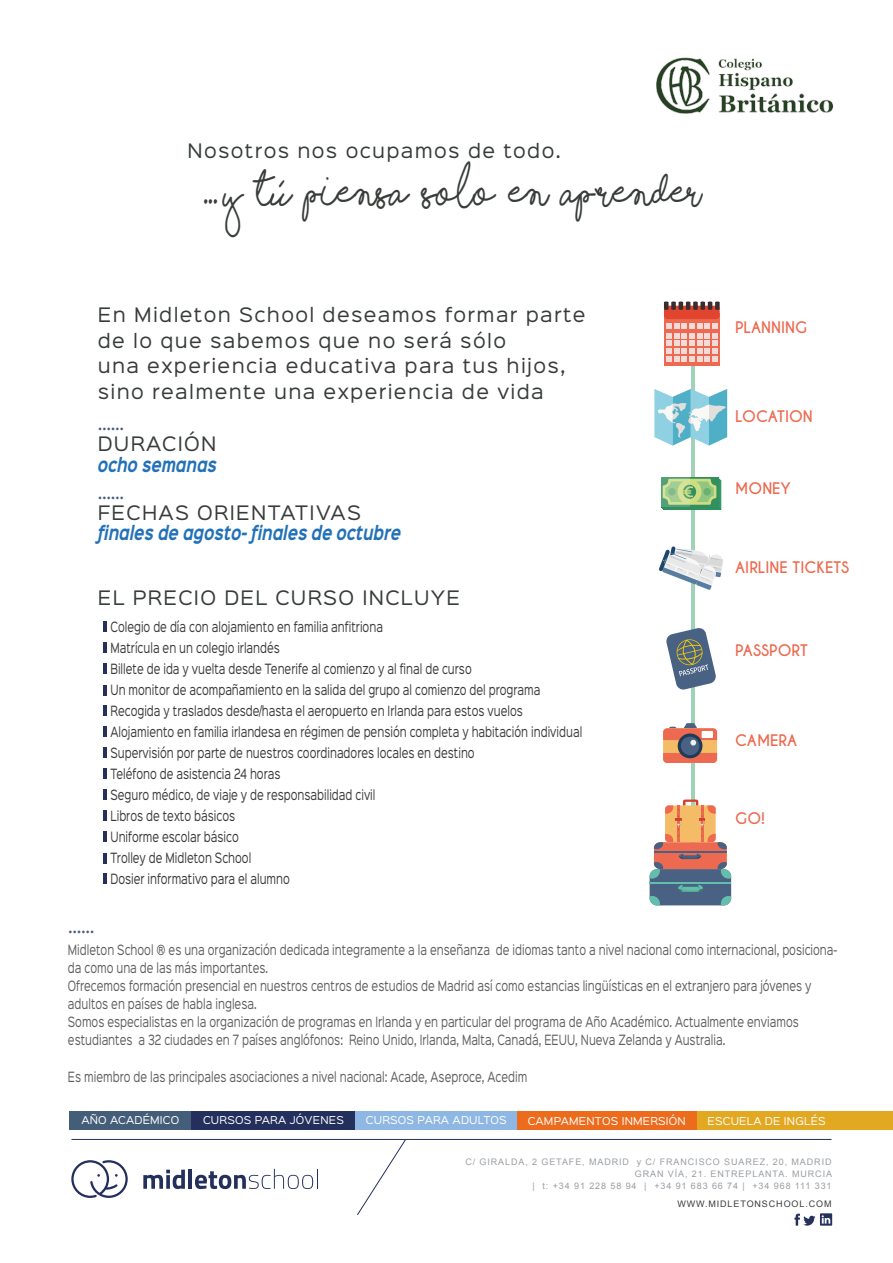
<style>
.page{position:relative;width:893px;height:1263px;background:#fff}
.page>*{position:absolute;margin:0;border:0;box-sizing:border-box;transform-origin:0 0}
.t1{font:700 37.05px "Shorelines Script";color:#383d3a;scale:.75 1}
.t2{font:21px "Myriad Pro";color:#445e7a}
.t3{font:18px/25.5px "Sinkin Sans 400";letter-spacing:.075em;color:#383d3a}
.t4{font:italic 700 18px "Sinkin Sans 700";color:#2271b8;scale:.75 1}
.t5{font:700 15px "Caviar Dreams";color:#ed694f}
.t6{font:12.75px/18px "Sinkin Sans 400";color:#5f5f5e;scale:.75 1}
.t7{font:12.75px/21px "Sinkin Sans 400";color:#3b3b3b;scale:.75 1}
.t8{font:9.75px "Sinkin Sans 400";letter-spacing:.02em;color:#fffffe}
.t9{font:9px/12px "Arial";letter-spacing:.1em;color:#9a9fa4;text-align:right}
.t10{font:9px "Arial";letter-spacing:.1em;color:#383d3a}
</style>
<div class="page">
<hr style="left:692px;top:342px;width:3px;height:504px;background:#a0d2b8">
<div style="left:664px;top:314px;width:56px;height:52px;background:#ed694f"></div>
<div style="left:664px;top:306px;width:56px;height:13px;background:#e1452f;border-radius:4px"></div>
<svg style="left:664px;top:301px;width:56px;height:9px"></svg>
<svg style="left:666px;top:323px;width:52px;height:38px"></svg>
<svg style="left:654px;top:389px;width:73px;height:57px"></svg>
<svg style="left:666px;top:627px;width:50px;height:63px"></svg>
<div style="left:663px;top:728px;width:54px;height:35px;background:#f5bc68;border-radius:4px"></div>
<svg style="left:663px;top:753px;width:54px;height:10px"></svg>
<svg style="left:678px;top:733px;width:24px;height:25px"></svg>
<div style="left:681px;top:736px;width:18px;height:19px;background:#496183;border-radius:50%"></div>
<svg style="left:663px;top:723px;width:54px;height:22px"></svg>
<svg style="left:659px;top:546px;width:64px;height:44px"></svg>
<svg style="left:661px;top:477px;width:61px;height:34px;background:#8bbe81"></svg>
<div style="left:650px;top:869px;width:81px;height:36px;background:#496183;border-radius:7px"></div>
<svg style="left:650px;top:896px;width:10px;height:9px"></svg>
<svg style="left:721px;top:896px;width:10px;height:9px"></svg>
<hr style="left:650px;top:882px;width:81px;height:1px;background:#64beac">
<svg style="left:678px;top:885px;width:25px;height:7px"></svg>
<svg style="left:650px;top:799px;width:81px;height:79px"></svg>
<svg style="left:103px;top:685px;width:3px;height:10px"></svg>
<svg style="left:103px;top:621px;width:3px;height:11px"></svg>
<svg style="left:103px;top:642px;width:3px;height:11px"></svg>
<svg style="left:103px;top:663px;width:3px;height:11px"></svg>
<svg style="left:103px;top:768px;width:3px;height:11px"></svg>
<svg style="left:103px;top:705px;width:3px;height:11px"></svg>
<svg style="left:103px;top:726px;width:3px;height:11px"></svg>
<svg style="left:103px;top:747px;width:3px;height:11px"></svg>
<svg style="left:103px;top:853px;width:3px;height:10px"></svg>
<svg style="left:103px;top:789px;width:3px;height:11px"></svg>
<svg style="left:103px;top:810px;width:3px;height:11px"></svg>
<svg style="left:103px;top:831px;width:3px;height:11px"></svg>
<svg style="left:103px;top:873px;width:3px;height:11px"></svg>
<div style="left:663px;top:1111px;width:229px;height:18px;background:#e2a822"></div>
<hr style="left:72px;top:1139px;width:760px;height:1px;background:#232f5d">
<svg style="left:356px;top:1138px;width:51px;height:77px"></svg>
<div style="left:69px;top:1111px;width:122px;height:19px;background:#445e7a"></div>
<div style="left:517px;top:1111px;width:180px;height:19px;background:#ed6b1c"></div>
<div style="left:191px;top:1111px;width:165px;height:19px;background:#232f5d"></div>
<div style="left:355px;top:1110px;width:161px;height:19px;background:#8eb7e3"></div>
<svg style="left:794px;top:1213px;width:38px;height:12px"></svg>
<img style="left:656px;top:57px;width:178px;height:57px">
<svg style="left:143px;top:1170px;width:42px;height:19px"></svg>
<hr style="left:188px;top:1170px;width:4px;height:19px;background:#232f5d">
<svg style="left:195px;top:1169px;width:123px;height:20px"></svg>
<svg style="left:71px;top:1160px;width:57px;height:38px"></svg>
<h3 class="t3" style="left:187px;top:137px;width:375px">Nosotros nos ocupamos de todo.</h3>
<h1 class="t1" style="left:203px;top:179px;width:666px">... Y tuúPIENSA SOLO EN AP`RENDER</h1>
<h3 class="t3" style="left:98px;top:301px;width:489px">En Midleton School deseamos formar parte de lo que sabemos que no será sólo<br>una experiencia educativa para tus hijos, sino realmente una experiencia de vida</h3>
<h2 class="t2" style="left:98px;top:410px;width:28px">......</h2>
<h3 class="t3" style="left:98px;top:430px;width:120px">DURACIÓN</h3>
<h3 class="t4" style="left:98px;top:455px;width:160px">ocho semanas</h3>
<h2 class="t2" style="left:98px;top:479px;width:28px">......</h2>
<h3 class="t3" style="left:98px;top:498px;width:265px">FECHAS ORIENTATIVAS</h3>
<h3 class="t4" style="left:98px;top:524px;width:406px">finales de agosto- finales de octubre</h3>
<h3 class="t3" style="left:98px;top:583px;width:364px">EL PRECIO DEL CURSO INCLUYE</h3>
<p class="t7" style="left:110px;top:615px;width:630px">Colegio de día con alojamiento en familia anfitriona<br>Matrícula en un colegio irlandés<br>Billete de ida y vuelta desde Tenerife al comienzo y al final de curso<br>Un monitor de acompañamiento en la salida del grupo al comienzo del programa Recogida y traslados desde/hasta el aeropuerto en Irlanda para estos vuelos Alojamiento en familia irlandesa en régimen de pensión completa y habitación individual Supervisión por parte de nuestros coordinadores locales en destino<br>Teléfono de asistencia 24 horas<br>Seguro médico, de viaje y de responsabilidad civil<br>Libros de texto básicos<br>Uniforme escolar básico<br>Trolley de Midleton School<br>Dosier informativo para el alumno</p>
<h2 class="t2" style="left:68px;top:913px;width:28px">......</h2>
<p class="t5" style="left:735px;top:318px;width:73px">PLANNING</p>
<p class="t5" style="left:735px;top:407px;width:79px">LOCATION</p>
<p class="t5" style="left:735px;top:479px;width:57px">MONEY</p>
<p class="t5" style="left:735px;top:559px;width:116px">AIRLINE TICKETS</p>
<p class="t5" style="left:735px;top:641px;width:74px">PASSPORT</p>
<p class="t5" style="left:735px;top:731px;width:64px">CAMERA</p>
<p class="t5" style="left:735px;top:810px;width:31px">GO!</p>
<p class="t6" style="left:68px;top:940px;width:1027px">Midleton School ® es una organización dedicada integramente a la enseñanza de idiomas tanto a nivel nacional como internacional, posiciona&shy;da como una de las más importantes.<br>Ofrecemos formación presencial en nuestros centros de estudios de Madrid así como estancias lingüísticas en el extranjero para jóvenes y adultos en países de habla inglesa.<br>Somos especialistas en la organización de programas en Irlanda y en particular del programa de Año Académico. Actualmente enviamos estudiantes a 32 ciudades en 7 países anglófonos: Reino Unido, Irlanda, Malta, Canadá, EEUU, Nueva Zelanda y Australia.</p>
<p class="t6" style="left:68px;top:1066px;width:614px">Es miembro de las principales asociaciones a nivel nacional: Acade, Aseproce, Acedim</p>
<p class="t8" style="left:81px;top:1112px;width:99px">AÑO ACADÉMICO</p>
<p class="t8" style="left:528px;top:1112px;width:160px">CAMPAMENTOS INMERSIÓN</p>
<p class="t8" style="left:707px;top:1112px;width:120px">ESCUELA DE INGLÉS</p>
<p class="t9" style="left:465px;top:1156px;width:368px">C/ GIRALDA, 2 GETAFE, MADRID y C/ FRANCISCO SUAREZ, 20, MADRID<br>GRAN VÍA, 21. ENTREPLANTA. MURCIA<br>| t: +34 91 228 58 94 | +34 91 683 66 74 | +34 968 111 331</p>
<p class="t10" style="left:677px;top:1199px;width:156px">WWW.MIDLETONSCHOOL.COM</p>
<p class="t8" style="left:203px;top:1112px;width:142px">CURSOS PARA JÓVENES</p>
<p class="t8" style="left:366px;top:1112px;width:142px">CURSOS PARA ADULTOS</p>
</div>
